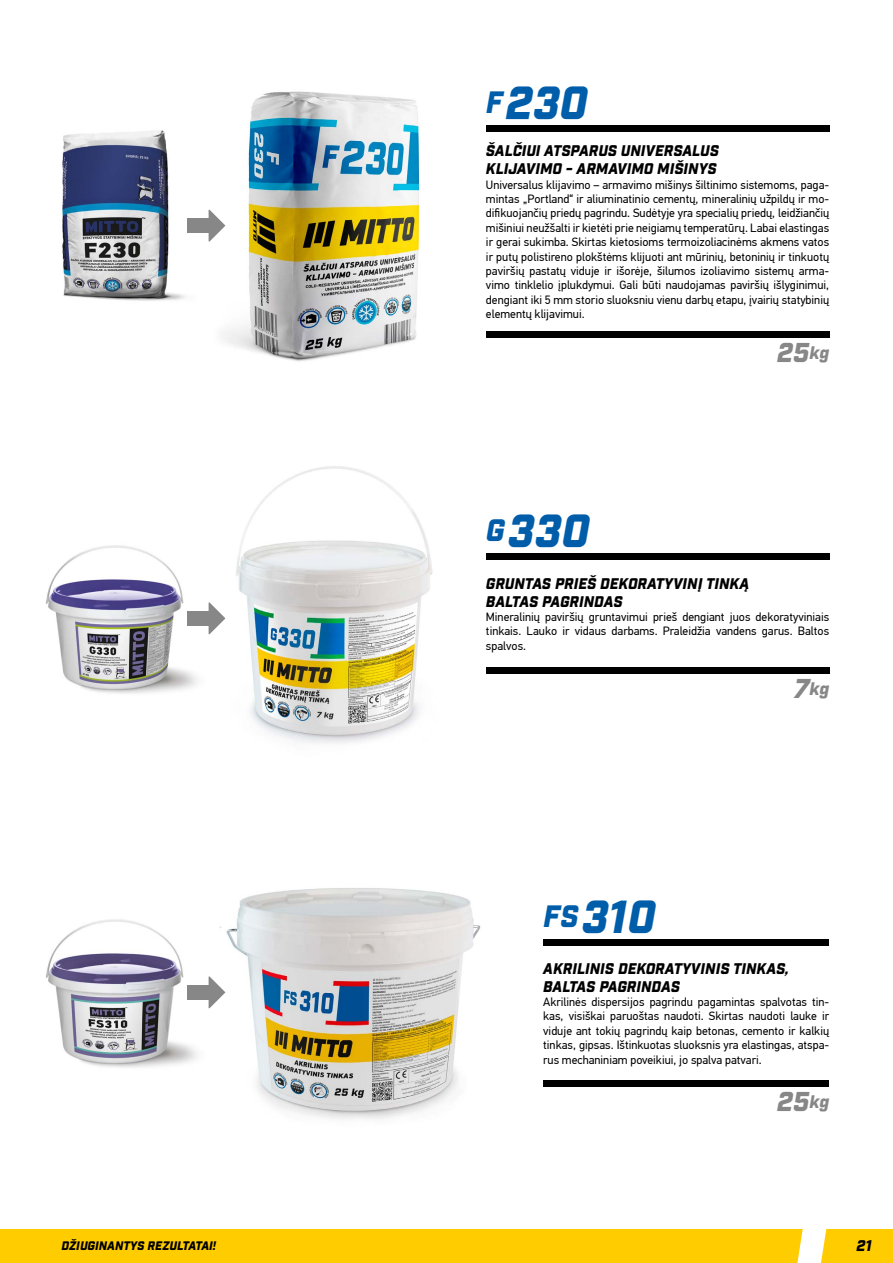
<style>
.page{position:relative;width:893px;height:1263px;background:#fff}
.page>*{position:absolute;margin:0;border:0;box-sizing:border-box;transform-origin:0 0}
.t1{font:italic 900 45px "Industry";color:#005da9}
.t2{font:italic 900 26.55px "Industry";color:#878787}
.t3{font:italic 900 17.7px "Industry";color:#878787}
.t4{font:italic 900 15px/18px "Industry";color:#000}
.t5{font:12px/14.4px "PF Din Text Pro";color:#000;text-align:justify}
.t6{font:italic 900 12px "Industry";color:#000}
.s1{font-size:30px}
.s2{font-size:17.7px}
.s3{font-size:26.55px}
</style>
<div class="page">
<div style="left:0;top:1229px;width:803px;height:34px;background:#fc0"></div>
<div style="left:821px;top:1229px;width:72px;height:34px;background:#fc0"></div>
<img style="left:221px;top:91px;width:280px;height:271px">
<img style="left:225px;top:466px;width:276px;height:277px">
<img style="left:219px;top:888px;width:262px;height:231px">
<img style="left:62px;top:130px;width:148px;height:171px">
<img style="left:46px;top:545px;width:164px;height:149px">
<img style="left:46px;top:919px;width:164px;height:149px">
<div style="left:187px;top:218px;width:24px;height:15px;background:#878787"></div>
<svg style="left:209px;top:210px;width:16px;height:32px"></svg>
<div style="left:187px;top:611px;width:24px;height:15px;background:#878787"></div>
<svg style="left:209px;top:602px;width:16px;height:32px"></svg>
<div style="left:187px;top:985px;width:24px;height:15px;background:#878787"></div>
<svg style="left:209px;top:976px;width:16px;height:32px"></svg>
<div style="left:486px;top:125px;width:343px;height:7px;background:#000"></div>
<div style="left:486px;top:553px;width:343px;height:7px;background:#000"></div>
<div style="left:543px;top:939px;width:286px;height:6px;background:#000"></div>
<div style="left:486px;top:331px;width:343px;height:6px;background:#000"></div>
<div style="left:486px;top:667px;width:343px;height:6px;background:#000"></div>
<div style="left:543px;top:1080px;width:286px;height:6px;background:#000"></div>
<h1 class="t1" style="left:486px;top:75px;width:103px"><span class="s1">F</span>230</h1>
<p class="t4" style="left:486px;top:143px;width:234px">ŠALČIUI ATSPARUS UNIVERSALUS<br>KLIJAVIMO - ARMAVIMO MIŠINYS</p>
<p class="t5" style="left:486px;top:177px;width:345px">Universalus klijavimo – armavimo mišinys šiltinimo sistemoms, paga&shy;mintas „Portland“ ir aliuminatinio cementų, mineralinių užpildų ir mo&shy;difikuojančių priedų pagrindu. Sudėtyje yra specialių priedų, leidžiančių mišiniui neužšalti ir kietėti prie neigiamų temperatūrų. Labai elastingas ir gerai sukimba. Skirtas kietosioms termoizoliacinėms akmens vatos ir putų polistireno plokštėms klijuoti ant mūrinių, betoninių ir tinkuotų paviršių pastatų viduje ir išorėje, šilumos izoliavimo sistemų arma&shy;vimo tinklelio įplukdymui. Gali būti naudojamas paviršių išlyginimui, dengiant iki 5 mm storio sluoksniu vienu darbų etapu, įvairių statybinių elementų klijavimui.</p>
<h1 class="t1" style="left:486px;top:503px;width:105px"><span class="s1">G</span>330</h1>
<h2 class="t2" style="left:777px;top:337px;width:54px">25<span class="s2">kg</span></h2>
<p class="t4" style="left:486px;top:575px;width:265px">GRUNTAS PRIEŠ DEKORATYVINĮ TINKĄ<br>BALTAS PAGRINDAS</p>
<p class="t5" style="left:486px;top:610px;width:345px">Mineralinių paviršių gruntavimui prieš dengiant juos dekoratyviniais tinkais. Lauko ir vidaus darbams. Praleidžia vandens garus. Baltos spalvos.</p>
<h1 class="t1" style="left:543px;top:889px;width:114px"><span class="s1">FS</span>310</h1>
<h3 class="t3" style="left:794px;top:678px;width:37px"><span class="s3">7</span>kg</h3>
<p class="t4" style="left:543px;top:960px;width:247px">AKRILINIS DEKORATYVINIS TINKAS,<br>BALTAS PAGRINDAS</p>
<p class="t5" style="left:543px;top:995px;width:287px">Akrilinės dispersijos pagrindu pagamintas spalvotas tin&shy;kas, visiškai paruoštas naudoti. Skirtas naudoti lauke ir viduje ant tokių pagrindų kaip betonas, cemento ir kalkių tinkas, gipsas. Ištinkuotas sluoksnis yra elastingas, atspa&shy;rus mechaniniam poveikiui, jo spalva patvari.</p>
<h2 class="t2" style="left:777px;top:1086px;width:54px">25<span class="s2">kg</span></h2>
<p class="t6" style="left:62px;top:1238px;width:156px">DŽIUGINANTYS REZULTATAI!</p>
<p class="t4" style="left:856px;top:1237px;width:17px">21</p>
</div>
